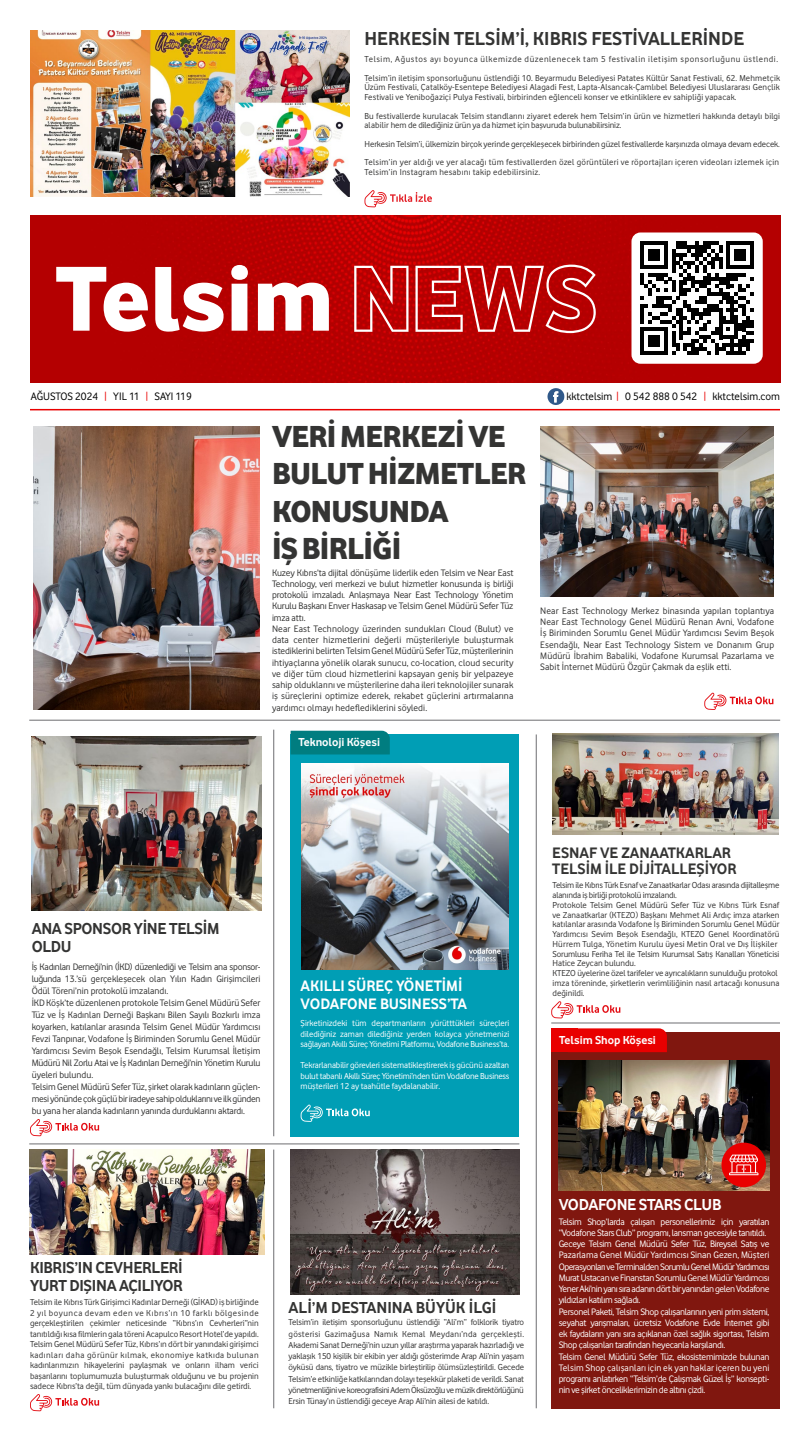
<style>
.page{position:relative;width:810px;height:1440px;background:#fff}
.page>*{position:absolute;margin:0;border:0;box-sizing:border-box;transform-origin:0 0}
.t1{font:800 31.5px/37.5px "Vodafone UC";letter-spacing:-.02em;color:#343433}
.t2{font:700 19.5px "Vodafone UC";color:#343433}
.t3{font:700 16.5px/18px "Vodafone UC";letter-spacing:-.02em;color:#343433}
.t4{font:700 16.5px "Vodafone UC";color:#343433}
.t5{font:700 16.5px "Vodafone UC";letter-spacing:-.02em;color:#fff}
.t6{font:700 15.75px/16.5px "Vodafone UC";color:#343433}
.t7{font:700 15.75px/18px "Vodafone UC";color:#fff}
.t8{font:700 12px "Vodafone UC";color:#fff}
.t9{font:11.25px "Vodafone UC";color:#000}
.t10{font:9.75px/11.2px "Vodafone UC";color:#343433}
.t11{font:9.75px/11.2px "Vodafone UC";letter-spacing:-.03em;color:#fff}
.t12{font:9px/10.5px "Vodafone UC";letter-spacing:.015em;color:#343433}
.t13{font:9px/9.8px "Vodafone UC";color:#343333;text-align:justify}
.t14{font:9px/10.5px "Vodafone UC";letter-spacing:-.02em;color:#fff;text-align:justify}
.t15{font:9px/18.8px "Vodafone UC";letter-spacing:-.005em;color:#343433}
.s1{color:#e90000}
</style>
<div class="page">
<img style="left:31px;top:215px;width:749px;height:167px">
<div style="left:291px;top:734px;width:228px;height:402px;background:#009eb5"></div>
<hr style="left:273px;top:730px;width:1px;height:406px;background:#6d6e71">
<hr style="left:273px;top:1150px;width:1px;height:258px;background:#6d6e71">
<hr style="left:29px;top:720px;width:751px;height:1px;background:#6d6e71">
<hr style="left:30px;top:409px;width:750px;height:1px;background:#e90000">
<hr style="left:29px;top:1144px;width:490px;height:1px;background:#6d6e71">
<hr style="left:536px;top:734px;width:1px;height:674px;background:#6d6e71">
<svg style="left:56px;top:267px;width:92px;height:65px"></svg>
<svg style="left:155px;top:267px;width:69px;height:65px"></svg>
<svg style="left:231px;top:265px;width:17px;height:66px"></svg>
<svg style="left:258px;top:283px;width:71px;height:48px"></svg>
<svg style="left:354px;top:266px;width:55px;height:66px;background:#c93536"></svg>
<svg style="left:415px;top:265px;width:181px;height:68px;background:#c53132"></svg>
<div style="left:632px;top:232px;width:131px;height:132px;background:#fff;border-radius:9px"></div>
<svg style="left:548px;top:388px;width:17px;height:17px"></svg>
<svg style="left:640px;top:241px;width:114px;height:114px"></svg>
<div style="left:291px;top:731px;width:99px;height:23px;background:#007d80"></div>
<img style="left:30px;top:1150px;width:235px;height:105px">
<img style="left:32px;top:737px;width:230px;height:173px">
<img style="left:31px;top:30px;width:318px;height:166px">
<svg style="left:364px;top:190px;width:68px;height:17px"></svg>
<img style="left:33px;top:426px;width:227px;height:284px">
<img style="left:540px;top:426px;width:233px;height:171px">
<svg style="left:704px;top:692px;width:69px;height:18px"></svg>
<svg style="left:551px;top:1001px;width:69px;height:18px"></svg>
<svg style="left:30px;top:1394px;width:69px;height:17px"></svg>
<svg style="left:30px;top:1119px;width:69px;height:17px"></svg>
<svg style="left:301px;top:1104px;width:69px;height:18px"></svg>
<img style="left:291px;top:1150px;width:228px;height:144px">
<img style="left:301px;top:763px;width:208px;height:207px">
<img style="left:553px;top:733px;width:226px;height:102px">
<hr style="left:551px;top:1023px;width:229px;height:1px;background:#6d6e71">
<div style="left:551px;top:1032px;width:229px;height:376px;background:#80170f"></div>
<div style="left:578px;top:1028px;width:89px;height:24px;background:#e90000"></div>
<div style="left:551px;top:1028px;width:27px;height:24px;background:#e90000"></div>
<img style="left:559px;top:1060px;width:210px;height:131px">
<div style="left:721px;top:1143px;width:45px;height:44px;background:#e90000;border-radius:50%"></div>
<svg style="left:729px;top:1155px;width:30px;height:20px"></svg>
<h2 class="t2" style="left:364px;top:27px;width:381px">HERKESİN TELSİM’İ, KIBRIS FESTİVALLERİNDE</h2>
<p class="t12" style="left:365px;top:50px;width:417px;line-height:18.8px">Telsim, Ağustos ayı boyunca ülkemizde düzenlenecek tam 5 festivalin iletişim sponsorluğunu üstlendi.<br>Telsim’in iletişim sponsorluğunu üstlendiği 10. Beyarmudu Belediyesi Patates Kültür Sanat Festivali, 62. Mehmetçik</p>
<p class="t12" style="left:365px;top:83px;width:417px;line-height:9.4px">Üzüm Festivali, Çatalköy-Esentepe Belediyesi Alagadi Fest, Lapta-Alsancak-Çamlıbel Belediyesi Uluslararası Gençlik<br>Festivali ve Yeniboğaziçi Pulya Festivali, birbirinden eğlenceli konser ve etkinliklere ev sahipliği yapacak.</p>
<p class="t12" style="left:365px;top:111px;width:417px;line-height:9.4px">Bu festivallerde kurulacak Telsim standlarını ziyaret ederek hem Telsim’in ürün ve hizmetleri hakkında detaylı bilgi alabilir hem de dilediğiniz ürün ya da hizmet için başvuruda bulunabilirsiniz.</p>
<p class="t15" style="left:365px;top:134px;width:417px">Herkesin Telsim’i, ülkemizin birçok yerinde gerçekleşecek birbirinden güzel festivallerde karşınızda olmaya devam edecek.<br>Telsim’in yer aldığı ve yer alacağı tüm festivallerden özel görüntüleri ve röportajları içeren videoları izlemek için</p>
<p class="t12" style="left:365px;top:167px;width:177px">Telsim’in Instagram hesabını takip edebilirsiniz.</p>
<p class="t9" style="left:31px;top:390px;width:162px">AĞUSTOS 2024 <span class="s1">|</span> YIL 11 <span class="s1">|</span> SAYI 119</p>
<p class="t9" style="left:566px;top:390px;width:215px">kktctelsim <span class="s1">|</span> 0 542 888 0 542 <span class="s1">|</span> kktctelsim.com</p>
<h1 class="t1" style="left:272px;top:416px;width:256px">VERİ MERKEZİ VE<br>BULUT HİZMETLER<br>KONUSUNDA<br>İŞ BİRLİĞİ</h1>
<p class="t10" style="left:272px;top:567px;width:243px">Kuzey Kıbrıs’ta dijital dönüşüme liderlik eden Telsim ve Near East Technology, veri merkezi ve bulut hizmetler konusunda iş birliği protokolü imzaladı. Anlaşmaya Near East Technology Yönetim Kurulu Başkanı Enver Haskasap ve Telsim Genel Müdürü Sefer Tüz imza attı.<br>Near East Technology üzerinden sundukları Cloud (Bulut) ve data center hizmetlerini değerli müşterileriyle buluşturmak istediklerini belirten Telsim Genel Müdürü Sefer Tüz, müşterilerinin ihtiyaçlarına yönelik olarak sunucu, co-location, cloud security ve diğer tüm cloud hizmetlerini kapsayan geniş bir yelpazeye sahip olduklarını ve müşterilerine daha ileri teknolojiler sunarak iş süreçlerini optimize ederek, rekabet güçlerini artırmalarına yardımcı olmayı hedeflediklerini söyledi.</p>
<p class="t8" style="left:298px;top:735px;width:83px">Teknoloji Köşesi</p>
<p class="t10" style="left:540px;top:605px;width:235px;text-align:justify">Near East Technology Merkez binasında yapılan toplantıya Near East Technology Genel Müdürü Renan Avni, Vodafone İş Biriminden Sorumlu Genel Müdür Yardımcısı Sevim Beşok Esendağlı, Near East Technology Sistem ve Donanım Grup Müdürü İbrahim Babaliki, Vodafone Kurumsal Pazarlama ve Sabit İnternet Müdürü Özgür Çakmak da eşlik etti.</p>
<h3 class="t3" style="left:32px;top:919px;width:189px">ANA SPONSOR YİNE TELSİM<br>OLDU</h3>
<p class="t10" style="left:32px;top:961px;width:230px;line-height:12px">İş Kadınları Derneği’nin (İKD) düzenlediği ve Telsim ana sponsor&shy;luğunda 13.’sü gerçekleşecek olan Yılın Kadın Girişimcileri Ödül Töreni’nin protokolü imzalandı.<br>İKD Köşk’te düzenlenen protokole Telsim Genel Müdürü Sefer Tüz ve İş Kadınları Derneği Başkanı Bilen Sayılı Bozkırlı imza koyarken, katılanlar arasında Telsim Genel Müdür Yardımcısı Fevzi Tanpınar, Vodafone İş Biriminden Sorumlu Genel Müdür Yardımcısı Sevim Beşok Esendağlı, Telsim Kurumsal İletişim Müdürü Nil Zorlu Atai ve İş Kadınları Derneği’nin Yönetim Kurulu üyeleri bulundu.<br>Telsim Genel Müdürü Sefer Tüz, şirket olarak kadınların güçlen&shy;mesi yönünde çok güçlü bir iradeye sahip olduklarını ve ilk günden bu yana her alanda kadınların yanında durduklarını aktardı.</p>
<h3 class="t7" style="left:301px;top:977px;width:168px">AKILLI SÜREÇ YÖNETİMİ<br>VODAFONE BUSINESS’TA</h3>
<p class="t14" style="left:301px;top:1018px;width:210px">Şirketinizdeki tüm departmanların yürütttükleri süreçleri dilediğiniz zaman dilediğiniz yerden kolayca yönetmenizi sağlayan Akıllı Süreç Yönetimi Platformu, Vodafone Business’ta.</p>
<p class="t14" style="left:301px;top:1060px;width:210px">Tekrarlanabilir görevleri sistematikleştirerek iş gücünü azaltan bulut tabanlı Akıllı Süreç Yönetimi’nden tüm Vodafone Business müşterileri 12 ay taahütle faydalanabilir.</p>
<h3 class="t6" style="left:552px;top:844px;width:186px">ESNAF VE ZANAATKARLAR<br>TELSİM İLE DİJİTALLEŞİYOR</h3>
<p class="t13" style="left:552px;top:880px;width:228px;text-align:left">Telsim ile Kıbrıs Türk Esnaf ve Zanaatkarlar Odası arasında dijitalleşme alanında iş birliği protokolü imzalandı.<br>Protokole Telsim Genel Müdürü Sefer Tüz ve Kıbrıs Türk Esnaf ve Zanaatkarlar (KTEZO) Başkanı Mehmet Ali Ardıç imza atarken katılanlar arasında Vodafone İş Biriminden Sorumlu Genel Müdür Yardımcısı Sevim Beşok Esendağlı, KTEZO Genel Koordinatörü Hürrem Tulga, Yönetim Kurulu üyesi Metin Oral ve Dış İlişkiler Sorumlusu Feriha Tel ile Telsim Kurumsal Satış Kanalları Yöneticisi Hatice Zeycan bulundu.<br>KTEZO üyelerine özel tarifeler ve ayrıcalıkların sunulduğu protokol imza töreninde, şirketlerin verimliliğinin nasıl artacağı konusuna değinildi.</p>
<p class="t8" style="left:559px;top:1033px;width:98px">Telsim Shop Köşesi</p>
<h3 class="t3" style="left:30px;top:1258px;width:154px">KIBRIS’IN CEVHERLERİ<br>YURT DIŞINA AÇILIYOR</h3>
<p class="t12" style="left:30px;top:1297px;width:230px;text-align:justify">Telsim ile Kıbrıs Türk Girişimci Kadınlar Derneği (GİKAD) iş birliğinde 2 yıl boyunca devam eden ve Kıbrıs’ın 10 farklı bölgesinde gerçekleştirilen çekimler neticesinde “Kıbrıs’ın Cevherleri”nin tanıtıldığı kısa filmlerin gala töreni Acapulco Resort Hotel’de yapıldı.<br>Telsim Genel Müdürü Sefer Tüz, Kıbrıs’ın dört bir yanındaki girişimci kadınları daha görünür kılmak, ekonomiye katkıda bulunan kadınlarımızın hikayelerini paylaşmak ve onların ilham verici başarılarını toplumumuzla buluşturmak olduğunu ve bu projenin sadece Kıbrıs’ta değil, tüm dünyada yankı bulacağını dile getirdi.</p>
<h3 class="t4" style="left:289px;top:1297px;width:209px">ALİ’M DESTANINA BÜYÜK İLGİ</h3>
<p class="t13" style="left:289px;top:1317px;width:237px;line-height:11.2px">Telsim’in iletişim sponsorluğunu üstlendiği “Ali’m” folklorik tiyatro gösterisi Gazimağusa Namık Kemal Meydanı’nda gerçekleşti.<br>Akademi Sanat Derneği’nin uzun yıllar araştırma yaparak hazırladığı ve yaklaşık 150 kişilik bir ekibin yer aldığı gösterimde Arap Ali’nin yaşam öyküsü dans, tiyatro ve müzikle birleştirilip ölümsüzleştirildi. Gecede Telsim’e etkinliğe katkılarından dolayı teşekkür plaketi de verildi. Sanat yönetmenliğini ve koreografisini Adem Öksüzoğlu ve müzik direktörlüğünü Ersin Tünay’ın üstlendiği geceye Arap Ali’nin ailesi de katıldı.</p>
<h3 class="t5" style="left:559px;top:1195px;width:164px">VODAFONE STARS CLUB</h3>
<p class="t11" style="left:559px;top:1216px;width:212px">Telsim Shop’larda çalışan personellerimiz için yaratılan “Vodafone Stars Club” programı, lansman gecesiyle tanıtıldı.<br>Geceye Telsim Genel Müdürü Sefer Tüz, Bireysel Satış ve Pazarlama Genel Müdür Yardımcısı Sinan Gezen, Müşteri Operasyonları ve Terminalden Sorumlu Genel Müdür Yardımcısı Murat Ustacan ve Finanstan Sorumlu Genel Müdür Yardımcısı Yener Aki’nin yanı sıra adanın dört bir yanından gelen Vodafone yıldızları katılım sağladı.<br>Personel Paketi, Telsim Shop çalışanlarının yeni prim sistemi, seyahat yarışmaları, ücretsiz Vodafone Evde İnternet gibi ek faydaların yanı sıra açıklanan özel sağlık sigortası, Telsim Shop çalışanları tarafından heyecanla karşılandı.<br>Telsim Genel Müdürü Sefer Tüz, ekosistemimizde bulunan Telsim Shop çalışanları için ek yan haklar içeren bu yeni programı anlatırken “Telsim’de Çalışmak Güzel İş” konsepti&shy;nin ve şirket önceliklerimizin de altını çizdi.</p>
</div>
